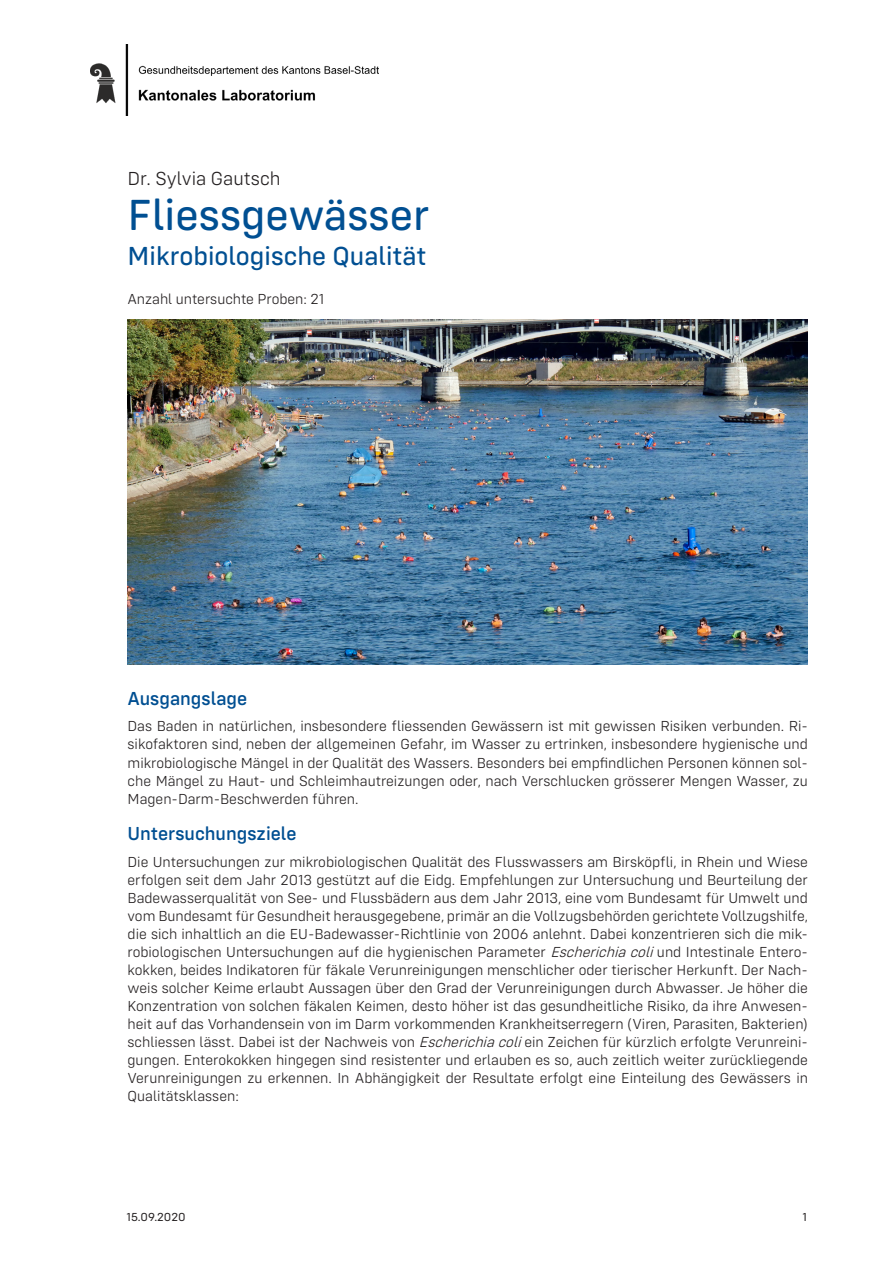
<style>
.page{position:relative;width:893px;height:1263px;background:#fff}
.page>*{position:absolute;margin:0;border:0;box-sizing:border-box;transform-origin:0 0}
.Haupttitel{font:45px "Config Rounded Text";color:#004f92}
.Untertitel{font:27px "Config Rounded Text";color:#004f92}
.Zwischentitel{font:500 19.5px "Config Rounded";color:#004f92}
.t1{font:300 19.5px "Config Rounded";color:#231f20}
.Lauftext{font:300 15px/18px "Config Rounded";color:#231f20;text-align:justify}
.Proben{font:300 15px "Config Rounded";color:#231f20}
.t2{font:12px "Config Rounded";color:#231f20}
.s1{font-style:italic}
</style>
<div class="page">
<img style="left:90px;top:45px;width:288px;height:71px">
<img style="left:128px;top:320px;width:680px;height:344px">
<p class="t1" style="left:128px;top:167px;width:154px">Dr. Sylvia Gautsch</p>
<p class="Haupttitel" style="left:128px;top:189px;width:304px">Fliessgewässer</p>
<p class="Untertitel" style="left:128px;top:240px;width:300px">Mikrobiologische Qualität</p>
<p class="Proben" style="left:128px;top:290px;width:198px">Anzahl untersuchte Proben: 21</p>
<p class="Zwischentitel" style="left:128px;top:687px;width:121px">Ausgangslage</p>
<p class="Lauftext" style="left:128px;top:717px;width:682px">Das Baden in natürlichen, insbesondere fliessenden Gewässern ist mit gewissen Risiken verbunden. Ri&shy;sikofaktoren sind, neben der allgemeinen Gefahr, im Wasser zu ertrinken, insbesondere hygienische und mikrobiologische Mängel in der Qualität des Wassers. Besonders bei empfindlichen Personen können sol&shy;che Mängel zu Haut- und Schleimhautreizungen oder, nach Verschlucken grösserer Mengen Wasser, zu Magen-Darm-Beschwerden führen.</p>
<p class="Zwischentitel" style="left:128px;top:822px;width:171px">Untersuchungsziele</p>
<p class="Lauftext" style="left:128px;top:852px;width:682px">Die Untersuchungen zur mikrobiologischen Qualität des Flusswassers am Birsköpfli, in Rhein und Wiese erfolgen seit dem Jahr 2013 gestützt auf die Eidg. Empfehlungen zur Untersuchung und Beurteilung der Badewasserqualität von See- und Flussbädern aus dem Jahr 2013, eine vom Bundesamt für Umwelt und vom Bundesamt für Gesundheit herausgegebene, primär an die Vollzugsbehörden gerichtete Vollzugshilfe, die sich inhaltlich an die EU-Badewasser-Richtlinie von 2006 anlehnt. Dabei konzentrieren sich die mik&shy;robiologischen Untersuchungen auf die hygienischen Parameter <span class="s1">Escherichiacoli</span>und Intestinale Entero&shy;kokken, beides Indikatoren für fäkale Verunreinigungen menschlicher oder tierischer Herkunft. Der Nach&shy;weis solcher Keime erlaubt Aussagen über den Grad der Verunreinigungen durch Abwasser. Je höher die Konzentration von solchen fäkalen Keimen, desto höher ist das gesundheitliche Risiko, da ihre Anwesen&shy;heit auf das Vorhandensein von im Darm vorkommenden Krankheitserregern (Viren, Parasiten, Bakterien) schliessen lässt. Dabei ist der Nachweis von <span class="s1">Escherichiacoli</span>ein Zeichen für kürzlich erfolgte Verunreini&shy;gungen. Enterokokken hingegen sind resistenter und erlauben es so, auch zeitlich weiter zurückliegende Verunreinigungen zu erkennen. In Abhängigkeit der Resultate erfolgt eine Einteilung des Gewässers in Qualitätsklassen:</p>
<p class="t2" style="left:126px;top:1210px;width:61px">15.09.2020</p>
<p class="t2" style="left:802px;top:1210px;width:6px">1</p>
</div>
